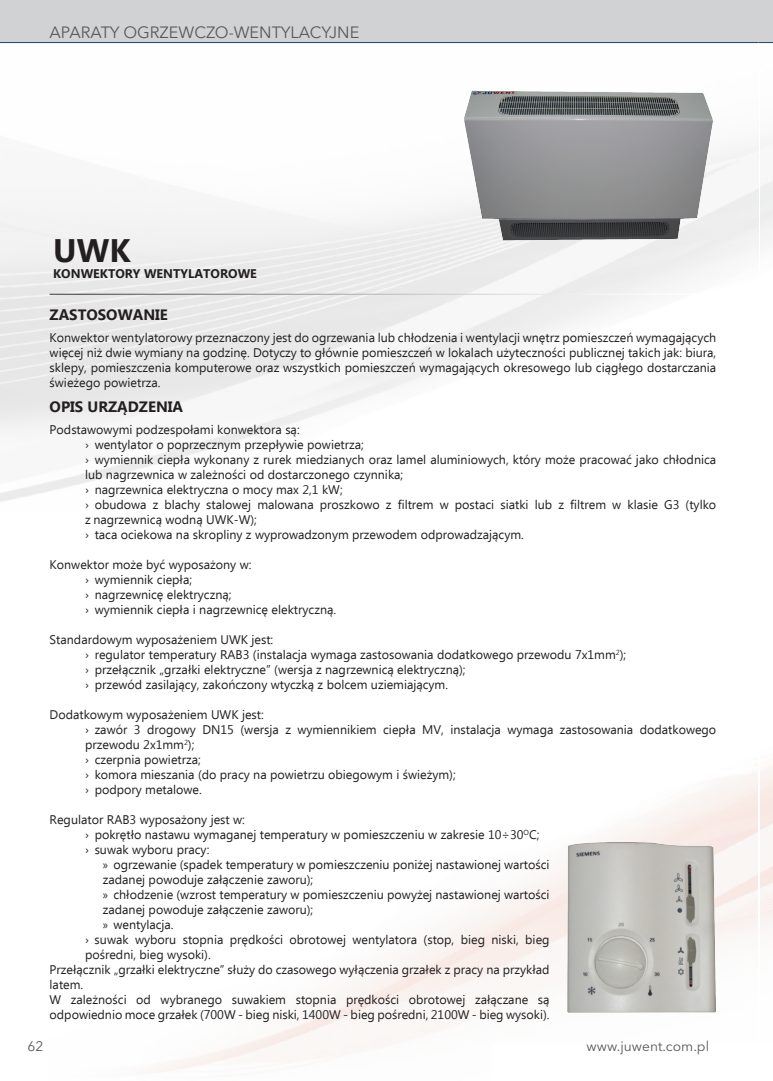
<style>
.page{position:relative;width:773px;height:1081px;background:#fff}
.page>*{position:absolute;margin:0;border:0;box-sizing:border-box;transform-origin:0 0}
.t1{font:700 32.5px "Ebrima";color:#231f20}
.t2{font:16.25px "Avenir Next LT Pro";color:#57585a}
.t3{font:700 15px "Ebrima";color:#231f20}
.t4{font:13.75px "Avenir Next LT Pro";color:#57585a}
.t5{font:12.5px/15px "Ebrima";color:#231f20}
.t6{font:700 12.5px "Ebrima";color:#231f20}
.s1{font-family:"Myriad Pro"}
</style>
<div class="page">
<div style="left:758px;top:0;width:14px;height:42px;background:#d1d2d4"></div>
<div style="left:0;top:0;width:758px;height:42px;background:#d1d2d4"></div>
<hr style="left:0;top:42px;width:758px;height:1px;background:#253f8e">
<svg style="left:758px;top:42px;width:14px;height:1px"></svg>
<img style="left:464px;top:91px;width:248px;height:151px">
<img style="left:567px;top:843px;width:148px;height:170px">
<h2 class="t2" style="left:49px;top:23px;width:311px">APARATY OGRZEWCZO-WENTYLACYJNE</h2>
<h1 class="t1" style="left:53px;top:226px;width:79px">UWK</h1>
<p class="t6" style="left:53px;top:264px;width:205px">KONWEKTORY WENTYLATOROWE</p>
<p class="t3" style="left:50px;top:303px;width:120px">ZASTOSOWANIE</p>
<p class="t5" style="left:50px;top:331px;width:668px;text-align:justify">Konwektor wentylatorowy przeznaczony jest do ogrzewania lub chłodzenia i wentylacji wnętrz pomieszczeń wymagających więcej niż dwie wymiany na godzinę. Dotyczy to głównie pomieszczeń w lokalach użyteczności publicznej takich jak: biura, sklepy, pomieszczenia komputerowe oraz wszystkich pomieszczeń wymagających okresowego lub ciągłego dostarczania świeżego powietrza.</p>
<p class="t3" style="left:50px;top:396px;width:135px">OPIS URZĄDZENIA</p>
<p class="t5" style="left:85px;top:423px;width:632px;text-indent:-35px">Podstawowymi podzespołami konwektora są:<br>› wentylator o poprzecznym przepływie powietrza;<br>› wymiennik ciepła wykonany z rurek miedzianych oraz lamel aluminiowych, który może pracować jako chłodnica lub nagrzewnica w zależności od dostarczonego czynnika;<br>› nagrzewnica elektryczna o mocy max 2,1 kW;<br>› obudowa z blachy stalowej malowana proszkowo z filtrem w postaci siatki lub z filtrem w klasie G3 (tylko z nagrzewnicą wodną UWK-W);<br>› taca ociekowa na skropliny z wyprowadzonym przewodem odprowadzającym.</p>
<p class="t5" style="left:85px;top:558px;width:252px;text-indent:-35px">Konwektor może być wyposażony w:<br>› wymiennik ciepła;<br>› nagrzewnicę elektryczną;<br>› wymiennik ciepła i nagrzewnicę elektryczną.</p>
<p class="t5" style="left:85px;top:633px;width:542px;text-indent:-35px">Standardowym wyposażeniem UWK jest:<br>› regulator temperatury RAB3 (instalacja wymaga zastosowania dodatkowego przewodu 7x1mm<sup>2</sup>); › przełącznik „grzałki elektryczne” (wersja z nagrzewnicą elektryczną);<br>› przewód zasilający, zakończony wtyczką z bolcem uziemiającym.</p>
<p class="t5" style="left:85px;top:708px;width:632px;text-indent:-35px">Dodatkowym wyposażeniem UWK jest:<br>› zawór 3 drogowy DN15 (wersja z wymiennikiem ciepła MV, instalacja wymaga zastosowania dodatkowego przewodu 2x1mm<sup>2</sup>);<br>› czerpnia powietrza;<br>› komora mieszania (do pracy na powietrzu obiegowym i świeżym);<br>› podpory metalowe.</p>
<p class="t5" style="left:85px;top:813px;width:456px;text-indent:-35px">Regulator RAB3 wyposażony jest w:<br>› pokrętło nastawu wymaganej temperatury w pomieszczeniu w zakresie 10÷30<sup>O</sup>C; › suwak wyboru pracy:</p>
<p class="t5" style="left:103px;top:858px;width:448px"><span class="s1">»</span> ogrzewanie (spadek temperatury w pomieszczeniu poniżej nastawionej wartości</p>
<p class="t5" style="left:103px;top:873px;width:212px">zadanej powoduje załączenie zaworu);</p>
<p class="t5" style="left:103px;top:888px;width:448px"><span class="s1">»</span> chłodzenie (wzrost temperatury w pomieszczeniu powyżej nastawionej wartości</p>
<p class="t5" style="left:103px;top:903px;width:212px">zadanej powoduje załączenie zaworu);</p>
<p class="t5" style="left:103px;top:918px;width:72px"><span class="s1">»</span> wentylacja.</p>
<p class="t5" style="left:85px;top:933px;width:466px">› suwak wyboru stopnia prędkości obrotowej wentylatora (stop, bieg niski, bieg</p>
<p class="t5" style="left:85px;top:948px;width:127px">pośredni, bieg wysoki).</p>
<p class="t5" style="left:50px;top:963px;width:501px">Przełącznik „grzałki elektryczne” służy do czasowego wyłączenia grzałek z pracy na przykład</p>
<p class="t5" style="left:50px;top:978px;width:35px">latem.</p>
<p class="t5" style="left:50px;top:993px;width:501px">W zależności od wybranego suwakiem stopnia prędkości obrotowej załączane są</p>
<p class="t5" style="left:50px;top:1008px;width:501px">odpowiednio moce grzałek (700W - bieg niski, 1400W - bieg pośredni, 2100W - bieg wysoki).</p>
<p class="t4" style="left:27px;top:1037px;width:17px">62</p>
<p class="t4" style="left:586px;top:1038px;width:124px">www.juwent.com.pl</p>
</div>
